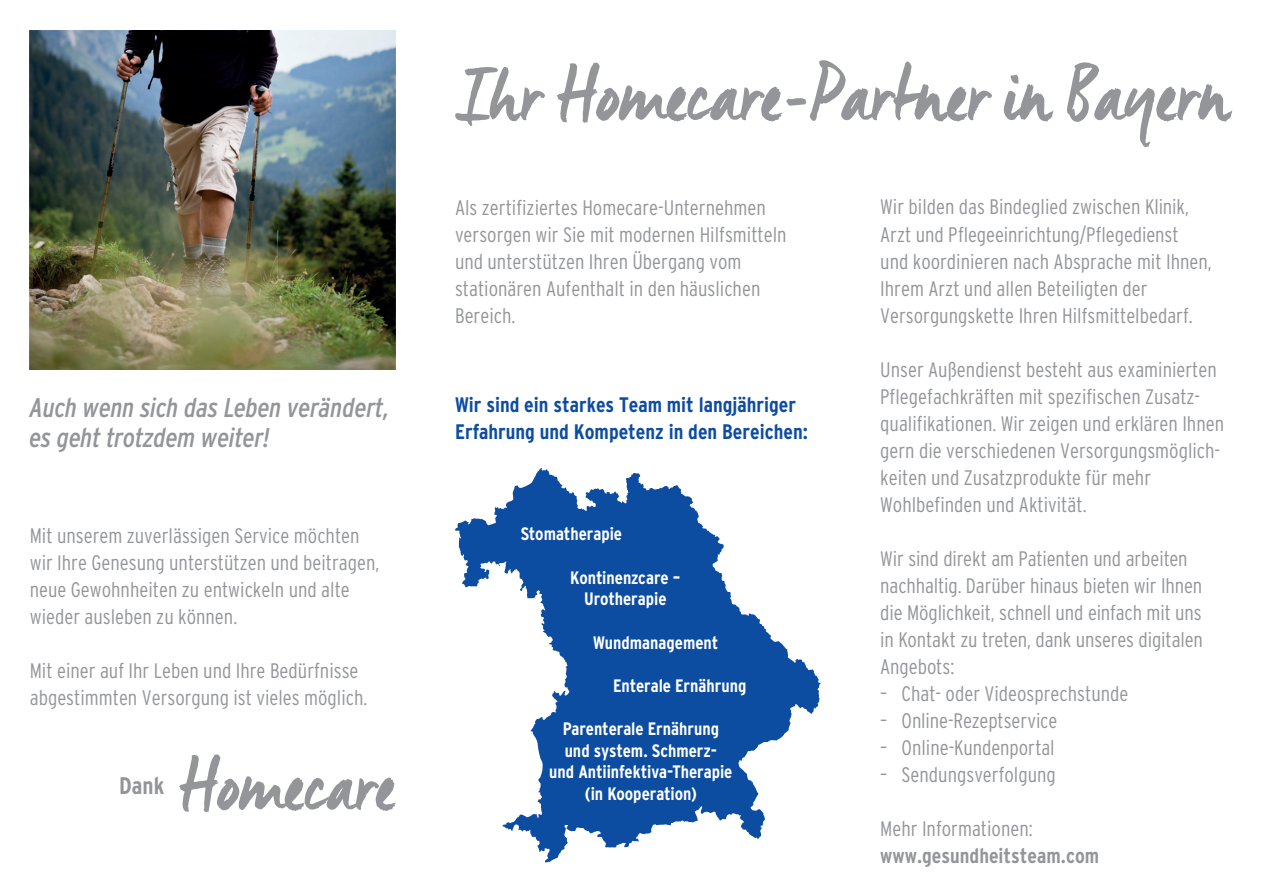
<style>
.page{position:relative;width:1263px;height:893px;background:#fff}
.page>*{position:absolute;margin:0;border:0;box-sizing:border-box;transform-origin:0 0}
.t1{font:78px "Manus";color:#939598}
.t2{font:75px "Manus";color:#939598}
.t3{font:italic 27px/30px "Interstate Condensed";color:#939598}
.t4{font:700 24px "Interstate Condensed";color:#939598}
.t5{font:300 21px/27px "Interstate Condensed";color:#939598}
.t6{font:700 21px/27px "Interstate Condensed";color:#0d4da1}
.t7{font:700 21px "Interstate Condensed";color:#939598}
.t8{font:700 18px/21.6px "Interstate Condensed";color:#fff;text-align:center}
</style>
<div class="page">
<svg style="left:455px;top:468px;width:366px;height:394px;fill:#0d4da1"></svg>
<img style="left:30px;top:31px;width:365px;height:339px">
<p class="t3" style="left:30px;top:393px;width:361px">Auch wenn sich das Leben verändert, es geht trotzdem weiter!</p>
<p class="t5" style="left:30px;top:522px;width:351px">Mit unserem zuverlässigen Service möchten wir Ihre Genesung unterstützen und beitragen, neue Gewohnheiten zu entwickeln und alte wieder ausleben zu können.</p>
<p class="t5" style="left:30px;top:657px;width:339px">Mit einer auf Ihr Leben und Ihre Bedürfnisse abgestimmten Versorgung ist vieles möglich.</p>
<p class="t4" style="left:119px;top:772px;width:47px">Dank</p>
<h2 class="t2" style="left:179px;top:740px;width:218px">Homecare</h2>
<h1 class="t1" style="left:455px;top:47px;width:777px">Ihr Homecare-Partner in Bayern</h1>
<p class="t5" style="left:455px;top:193px;width:333px">Als zertifiziertes Homecare-Unternehmen versorgen wir Sie mit modernen Hilfsmitteln und unterstützen Ihren Übergang vom stationären Aufenthalt in den häuslichen Bereich.</p>
<p class="t6" style="left:455px;top:391px;width:354px">Wir sind ein starkes Team mit langjähriger<br>Erfahrung und Kompetenz in den Bereichen:</p>
<p class="t8" style="left:521px;top:523px;width:103px">Stomatherapie</p>
<p class="t8" style="left:570px;top:566px;width:112px">Kontinenzcare –<br>Urotherapie</p>
<p class="t8" style="left:593px;top:631px;width:127px">Wundmanagement</p>
<p class="t8" style="left:613px;top:675px;width:135px">Enterale Ernährung</p>
<p class="t8" style="left:549px;top:718px;width:185px">Parenterale Ernährung und system. Schmerz-<br>und Antiinfektiva-Therapie (in Kooperation)</p>
<p class="t5" style="left:880px;top:193px;width:333px">Wir bilden das Bindeglied zwischen Klinik, Arzt und Pflegeeinrichtung/Pflegedienst und koordinieren nach Absprache mit Ihnen, Ihrem Arzt und allen Beteiligten der Versorgungskette Ihren Hilfsmittelbedarf.</p>
<p class="t5" style="left:880px;top:355px;width:345px">Unser Außendienst besteht aus examinierten Pflegefachkräften mit spezifischen Zusatz&shy;qualifikationen. Wir zeigen und erklären Ihnen gern die verschiedenen Versorgungsmöglich&shy;keiten und Zusatzprodukte für mehr Wohlbefinden und Aktivität.</p>
<p class="t5" style="left:880px;top:544px;width:324px">Wir sind direkt am Patienten und arbeiten nachhaltig. Darüber hinaus bieten wir Ihnen die Möglichkeit, schnell und einfach mit uns in Kontakt zu treten, dank unseres digitalen Angebots:</p>
<p class="t5" style="left:880px;top:679px;width:250px">– Chat- oder Videosprechstunde</p>
<p class="t5" style="left:880px;top:706px;width:179px">– Online-Rezeptservice</p>
<p class="t5" style="left:880px;top:733px;width:176px">– Online-Kundenportal</p>
<p class="t5" style="left:880px;top:760px;width:177px">– Sendungsverfolgung</p>
<p class="t5" style="left:880px;top:814px;width:154px">Mehr Informationen:</p>
<p class="t7" style="left:880px;top:843px;width:220px">www.gesundheitsteam.com</p>
</div>
